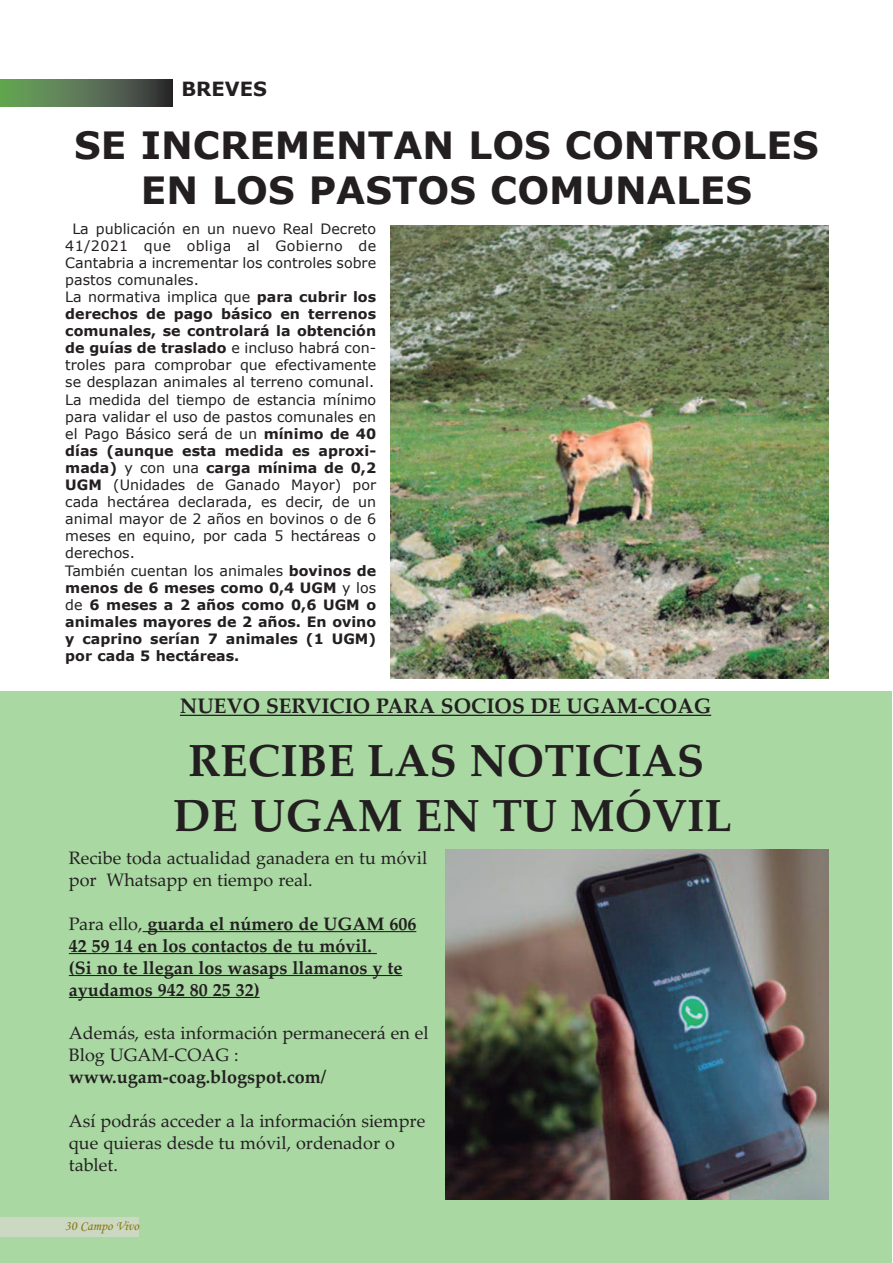
<style>
.page{position:relative;width:893px;height:1263px;background:#fff}
.page>*{position:absolute;margin:0;border:0;box-sizing:border-box;transform-origin:0 0}
.t1{font:700 45px/54.9px "Palatino Linotype";color:#231f20;text-align:center}
.t2{font:700 37.5px/45px "Verdana";color:#231f20;text-align:center}
.t3{font:700 21px "Palatino Linotype";color:#231f20}
.t4{font:700 19.5px "Verdana";color:#231f20}
.t5{font:18px/21.9px "Palatino Linotype";color:#231f20}
.t6{font:700 18px/21.9px "Palatino Linotype";color:#231f20}
.t7{font:14.25px/17.1px "Verdana";color:#231f20}
.t8{font:13.5px "Monotype Corsiva";color:#86750c}
.s1{font-weight:700}
.s2{font-weight:400}
</style>
<div class="page">
<svg style="left:0;top:79px;width:172px;height:27px;background:#54704f"></svg>
<div style="left:0;top:692px;width:892px;height:571px;background:#a9d8a3"></div>
<div style="left:0;top:1217px;width:139px;height:20px;background:#cbd9c2"></div>
<hr style="left:143px;top:931px;width:273px;height:1px;background:#231f20">
<hr style="left:69px;top:953px;width:308px;height:1px;background:#231f20">
<hr style="left:69px;top:975px;width:333px;height:1px;background:#231f20">
<hr style="left:69px;top:997px;width:191px;height:1px;background:#231f20">
<hr style="left:180px;top:715px;width:531px;height:1px;background:#231f20">
<img style="left:446px;top:849px;width:382px;height:350px">
<img style="left:391px;top:225px;width:437px;height:453px">
<h3 class="t4" style="left:181px;top:76px;width:87px">BREVES</h3>
<h2 class="t2" style="left:74px;top:122px;width:746px">SE INCREMENTAN LOS CONTROLES<br>EN LOS PASTOS COMUNALES</h2>
<p class="t7" style="left:65px;top:219px;width:312px;text-indent:7px">La publicación en un nuevo Real Decreto 41/2021 que obliga al Gobierno de Cantabria a incrementar los controles sobre pastos comunales.<br>La normativa implica que <span class="s1">para cubrir los derechos de pago básico en terrenos comunales, se controlará la obtención de guías de traslado</span> e incluso habrá con&shy;troles para comprobar que efectivamente se desplazan animales al terreno comunal.<br>La medida del tiempo de estancia mínimo para validar el uso de pastos comunales en el Pago Básico será de un <span class="s1">mínimo de 40 días (aunque esta medida es aproxi&shy;mada)</span> y con una <span class="s1">carga mínima de 0,2<br>UGM</span> (Unidades de Ganado Mayor) por cada hectárea declarada, es decir, de un animal mayor de 2 años en bovinos o de 6 meses en equino, por cada 5 hectáreas o derechos.<br>También cuentan los animales <span class="s1">bovinos de menos de 6 meses como 0,4 UGM</span> y los de <span class="s1">6 meses a 2 años como 0,6 UGM o animales mayores de 2 años. En ovino y caprino serían 7 animales (1 UGM) por cada 5 hectáreas.</span></p>
<h3 class="t3" style="left:180px;top:693px;width:533px">NUEVO SERVICIO PARA SOCIOS DE UGAM-COAG</h3>
<h1 class="t1" style="left:173px;top:733px;width:560px">RECIBE LAS NOTICIAS<br>DE UGAM EN TU MÓVIL</h1>
<p class="t5" style="left:69px;top:847px;width:360px">Recibe toda actualidad ganadera en tu móvil por Whatsapp en tiempo real.</p>
<p class="t6" style="left:69px;top:912px;width:349px"><span class="s2">Para ello,</span> guarda el número de UGAM 606<br>42 59 14 en los contactos de tu móvil.<br>(Si no te llegan los wasaps llamanos y te ayudamos 942 80 25 32)</p>
<p class="t5" style="left:69px;top:1022px;width:361px">Además, esta información permanecerá en el<br>Blog UGAM-COAG :</p>
<p class="t6" style="left:69px;top:1066px;width:259px">www.ugam-coag.blogspot.com/</p>
<p class="t5" style="left:69px;top:1110px;width:358px">Así podrás acceder a la información siempre que quieras desde tu móvil, ordenador o tablet.</p>
<p class="t8" style="left:65px;top:1217px;width:76px">30 Campo Vivo</p>
</div>
